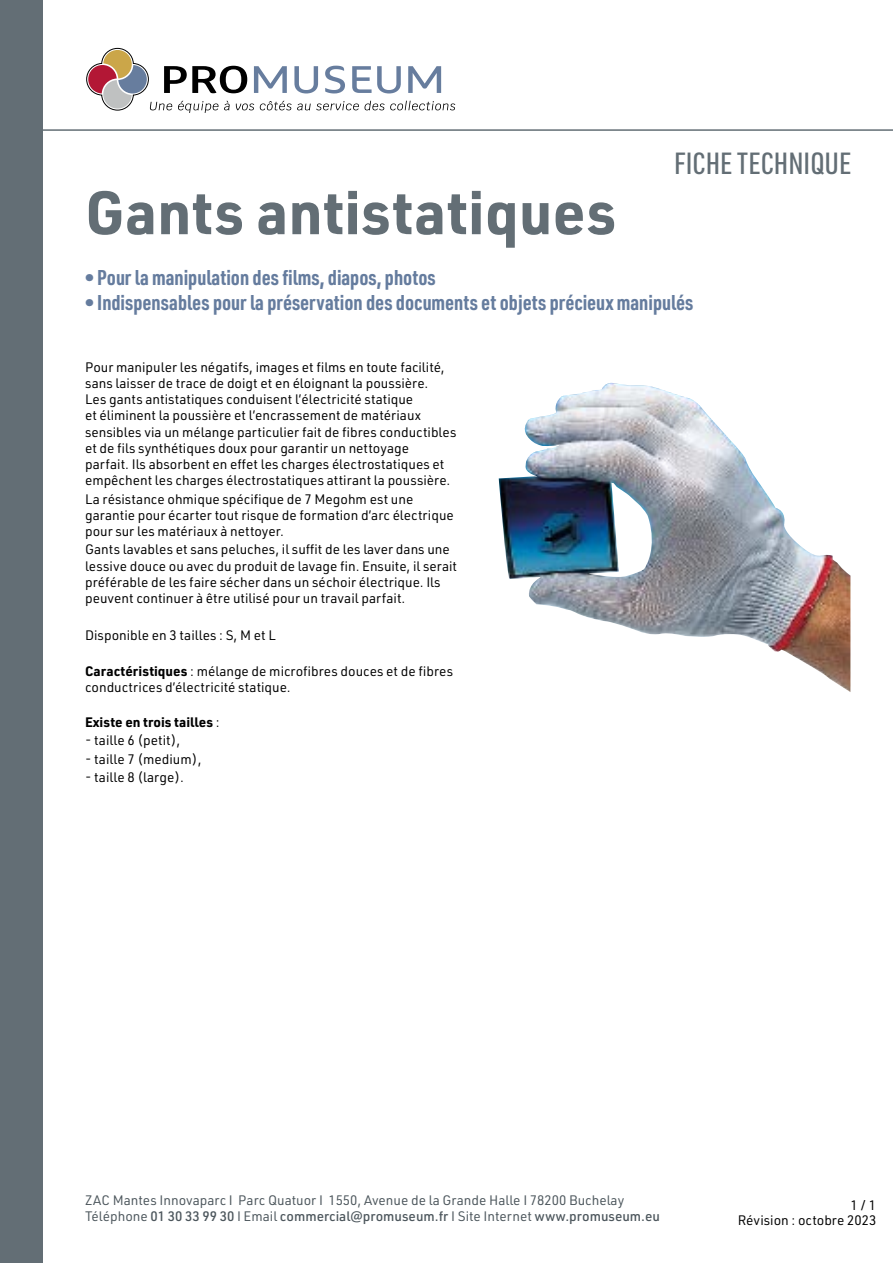
<style>
.page{position:relative;width:893px;height:1263px;background:#fff}
.page>*{position:absolute;margin:0;border:0;box-sizing:border-box;transform-origin:0 0}
.t1{font:700 60px "URWDIN";color:#636e75}
.t2{font:500 30px "URWDIN Cond";color:#636e75}
.t3{font:700 21px "URWDIN Cond";color:#657c9e}
.t4{font:13.5px/16.2px "URWDIN";color:#000}
.t5{font:13.5px/16.2px "URWDIN";color:#4c565c}
.t6{font:700 13.5px "URWDIN";color:#000}
.s1{font-weight:700}
.s2{font-weight:400}
.s3{font-weight:500}
</style>
<div class="page">
<div style="left:0;top:0;width:43px;height:1263px;background:#636e75"></div>
<hr style="left:21px;top:129px;width:872px;height:2px;background:#636e75">
<svg style="left:86px;top:48px;width:369px;height:65px"></svg>
<img style="left:499px;top:383px;width:351px;height:309px">
<h2 class="t2" style="left:674px;top:143px;width:179px">FICHE TECHNIQUE</h2>
<h1 class="t1" style="left:85px;top:171px;width:533px">Gants antistatiques</h1>
<h3 class="t3" style="left:85px;top:263px;width:352px">• Pour la manipulation des films, diapos, photos</h3>
<h3 class="t3" style="left:85px;top:288px;width:610px">• Indispensables pour la préservation des documents et objets précieux manipulés</h3>
<p class="t4" style="left:85px;top:359px;width:373px">Pour manipuler les négatifs, images et films en toute facilité, sans laisser de trace de doigt et en éloignant la poussière.<br>Les gants antistatiques conduisent l’électricité statique<br>et éliminent la poussière et l’encrassement de matériaux sensibles via un mélange particulier fait de fibres conductibles et de fils synthétiques doux pour garantir un nettoyage<br>parfait. Ils absorbent en effet les charges électrostatiques et empêchent les charges électrostatiques attirant la poussière.</p>
<p class="t4" style="left:85px;top:490px;width:370px">La résistance ohmique spécifique de 7 Megohm est une garantie pour écarter tout risque de formation d’arc électrique pour sur les matériaux à nettoyer.</p>
<p class="t4" style="left:85px;top:541px;width:374px">Gants lavables et sans peluches, il suffit de les laver dans une lessive douce ou avec du produit de lavage fin. Ensuite, il serait préférable de les faire sécher dans un séchoir électrique. Ils peuvent continuer à être utilisé pour un travail parfait.</p>
<p class="t4" style="left:85px;top:626px;width:192px">Disponible en 3 tailles : S, M et L</p>
<p class="t4" style="left:85px;top:663px;width:370px"><span class="s1">Caractéristiques</span> : mélange de microfibres douces et de fibres conductrices d’électricité statique.</p>
<p class="t6" style="left:85px;top:713px;width:136px">Existe en trois tailles <span class="s2">:</span></p>
<p class="t4" style="left:85px;top:732px;width:97px">- taille 6 (petit),</p>
<p class="t4" style="left:85px;top:750px;width:118px">- taille 7 (medium),</p>
<p class="t4" style="left:85px;top:769px;width:101px">- taille 8 (large).</p>
<p class="t5" style="left:85px;top:1191px;width:576px">ZAC Mantes Innovaparc I Parc Quatuor I 1550, Avenue de la Grande Halle I 78200 Buchelay<br>Téléphone <span class="s3">01 30 33 99 30</span> I Email <span class="s3">commercial@promuseum.fr</span> I Site Internet <span class="s3">www.promuseum.eu</span></p>
<p class="t4" style="left:738px;top:1197px;width:140px;line-height:14.9px;text-align:right">1 / 1<br>Révision : octobre 2023</p>
</div>
